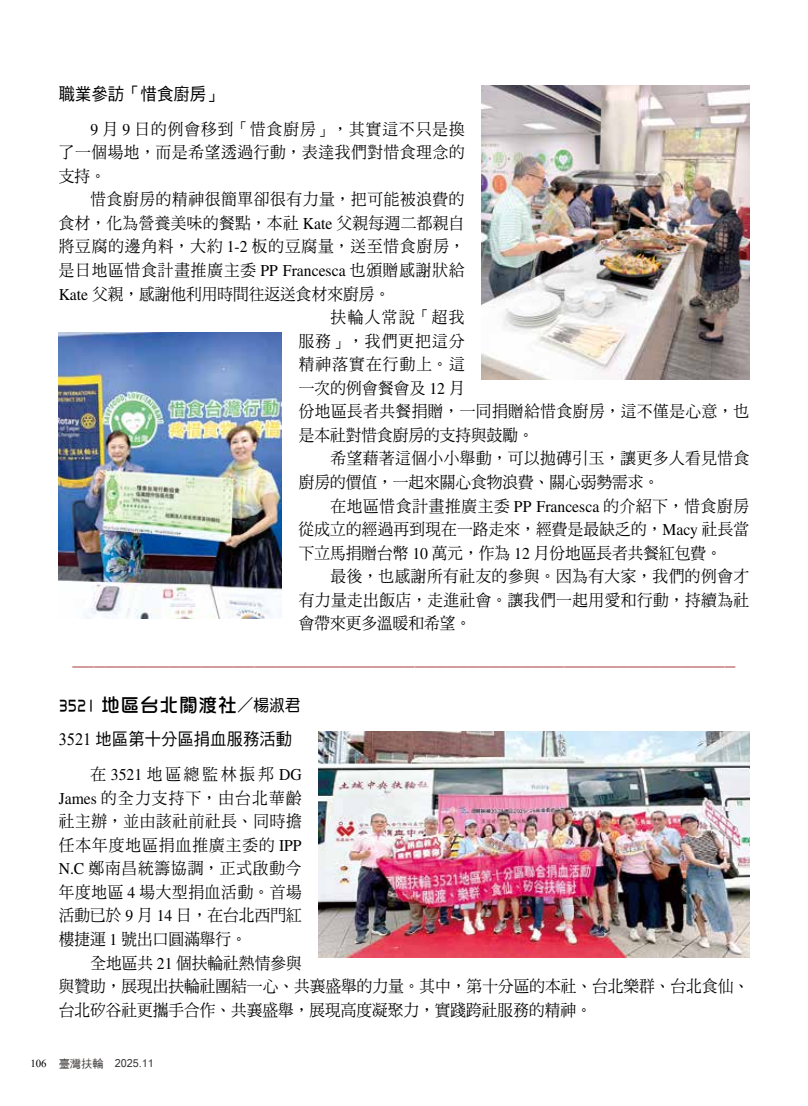
<style>
.page{position:relative;width:808px;height:1106px;background:#fff}
.page>*{position:absolute;margin:0;border:0;box-sizing:border-box;transform-origin:0 0}
.t1{font:22.5px "MS Mincho";color:#b14e4d;scale:.95 1}
.t2{font:19.5px "DF Hua Zong Std W5";color:#000;scale:.7 1}
.t3{font:17.25px "DF Hei Std W5";color:#000;scale:.95 1}
.t4{font:16.5px/23.5px "DF Ming Std W5";letter-spacing:.03em;color:#000;text-align:justify;scale:.95 1}
.t5{font:16.5px/23.5px "DF Ming Std W5";color:#000;scale:.95 1}
.t6{font:16.5px "DF Ming Std W5";letter-spacing:.01em;color:#000;scale:.95 1}
.t7{font:16.5px "DF Ming Std W5";letter-spacing:.055em;color:#000;scale:.95 1}
.t8{font:16.5px "DF Ming Std W5";letter-spacing:.06em;color:#000;scale:.95 1}
.t9{font:16.5px "DF Ming Std W5";letter-spacing:.075em;color:#000;scale:.95 1}
.t10{font:12px "Latha";color:#3e3a39}
.s1{font-family:"Times LT Std"}
.s2{font-family:"DF Ming W5 WIN BF";font-size:17.25px}
.s3{font-family:"DF Yuan Std W5";font-size:16.5px}
.s4{font-family:"Times New Roman"}
.s5{font-family:"Aparajita";font-size:13.5px;color:#000}
.s6{font-family:"DF Hei W5 WIN BF";font-size:11.25px}
</style>
<div class="page">
<img style="left:482px;top:85px;width:267px;height:294px">
<img style="left:59px;top:332px;width:223px;height:287px">
<img style="left:319px;top:731px;width:430px;height:226px">
<p class="t3" style="left:59px;top:84px;width:174px">職業參訪「惜食廚房」</p>
<p class="t4" style="left:59px;top:117px;width:429px;text-indent:32px"><span class="s1">9</span> 月 <span class="s1">9</span> 日的例會移到「惜食廚房」，其實這不只是換了一個場地，而是希望透過行動，表達我們對惜食理念的支持。</p>
<p class="t4" style="left:91px;top:187px;width:395px">惜食廚房的精神很簡單卻很有力量，把可能被浪費的</p>
<p class="t4" style="left:59px;top:211px;width:429px">食材，化為營養美味的餐點，本社 <span class="s1">Kate</span> 父親每週二都親自</p>
<p class="t8" style="left:59px;top:237px;width:429px">將豆腐的邊角料，大約 <span class="s1">1-2</span> 板的豆腐量，送至惜食廚房，</p>
<p class="t7" style="left:59px;top:261px;width:429px">是日地區惜食計畫推廣主委 <span class="s1">PP Francesca</span> 也頒贈感謝狀給</p>
<p class="t5" style="left:59px;top:281px;width:350px"><span class="s1">Kate</span> 父親，感謝他利用時間往返送食材來廚房。</p>
<p class="t4" style="left:331px;top:305px;width:143px">扶輪人常說「超我</p>
<p class="t9" style="left:299px;top:332px;width:176px">服務」，我們更把這分</p>
<p class="t9" style="left:299px;top:355px;width:176px">精神落實在行動上。這</p>
<p class="t6" style="left:299px;top:379px;width:176px">一次的例會餐會及 <span class="s1">12</span> 月</p>
<p class="t4" style="left:299px;top:399px;width:476px">份地區長者共餐捐贈，一同捐贈給惜食廚房，這不僅是心意，也</p>
<p class="t5" style="left:299px;top:423px;width:249px">是本社對惜食廚房的支持與鼓勵。</p>
<p class="t4" style="left:331px;top:446px;width:442px">希望藉著這個小小舉動，可以拋磚引玉，讓更多人看見惜食</p>
<p class="t5" style="left:299px;top:470px;width:381px">廚房的價值，一起來關心食物浪費、關心弱勢需求。</p>
<p class="t4" style="left:331px;top:493px;width:442px">在地區惜食計畫推廣主委 <span class="s1">PP Francesca</span> 的介紹下，惜食廚房</p>
<p class="t6" style="left:299px;top:520px;width:476px">從成立的經過再到現在一路走來，經費是最缺乏的，<span class="s1">Macy</span> 社長當</p>
<p class="t5" style="left:299px;top:540px;width:447px">下立馬捐贈台幣 <span class="s1">10</span> 萬元，作為 <span class="s1">12</span> 月份地區長者共餐紅包費。</p>
<p class="t4" style="left:331px;top:564px;width:442px">最後，也感謝所有社友的參與。因為有大家，我們的例會才</p>
<p class="t4" style="left:299px;top:588px;width:476px">有力量走出飯店，走進社會。讓我們一起用愛和行動，持續為社</p>
<p class="t5" style="left:299px;top:611px;width:183px">會帶來更多溫暖和希望。</p>
<h1 class="t1" style="left:73px;top:655px;width:699px">−−−−−−−−−−−−−−−−−−−−−−−−−−−−−−−−−−−−−−−−−−−−−−−−−−−−−−−−−−−−−−</h1>
<p class="t2" style="left:59px;top:694px;width:347px">3521 地區台北關渡社<span class="s2">／</span><span class="s3">楊淑君</span></p>
<p class="t3" style="left:59px;top:730px;width:247px"><span class="s4">3521</span> 地區第十分區捐血服務活動</p>
<p class="t4" style="left:59px;top:762px;width:257px;text-indent:32px">在 <span class="s1">3521</span> 地區總監林振邦 <span class="s1">DG James</span> 的全力支持下，由台北華齡社主辦，並由該社前社長、同時擔任本年度地區捐血推廣主委的 <span class="s1">IPP N.C</span> 鄭南昌統籌協調，正式啟動今年度地區 <span class="s1">4</span> 場大型捐血活動。首場活動已於 <span class="s1">9</span> 月 <span class="s1">14</span> 日，在台北西門紅樓捷運 <span class="s1">1</span> 號出口圓滿舉行。</p>
<p class="t5" style="left:59px;top:950px;width:728px;text-indent:32px">全地區共 <span class="s1">21</span> 個扶輪社熱情參與<br>與贊助，展現出扶輪社團結一心、共襄盛舉的力量。其中，第十分區的本社、台北樂群、台北食仙、台北矽谷社更攜手合作、共襄盛舉，展現高度凝聚力，實踐跨社服務的精神。</p>
<p class="t10" style="left:30px;top:1054px;width:125px"><span class="s5">106</span> <span class="s6">臺灣扶輪　</span>2025.11</p>
</div>
